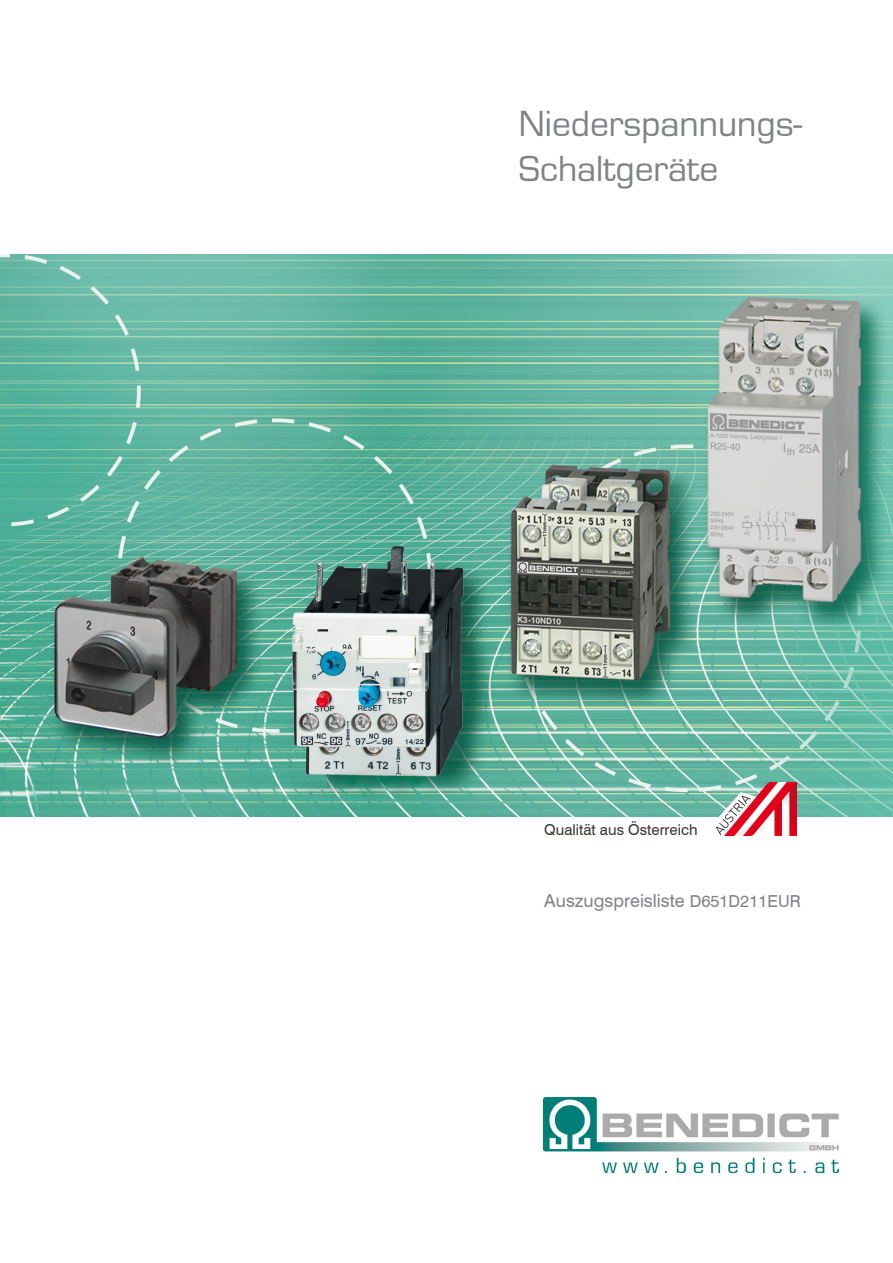
<style>
.page{position:relative;width:893px;height:1263px;background:#fff}
.page>*{position:absolute;margin:0;border:0;box-sizing:border-box;transform-origin:0 0}
.t1{font:37.5px/45px "Eurostile";color:#808285}
.t2{font:18px "Swiss 721 BT";color:#808285}
.t3{font:15px "Swiss 721 BT";color:#3b3532}
.s1{font-size:16.5px}
</style>
<div class="page">
<img style="left:0;top:254px;width:893px;height:563px">
<svg style="left:710px;top:792px;width:72px;height:44px"></svg>
<img style="left:717px;top:783px;width:79px;height:52px">
<img style="left:543px;top:1097px;width:296px;height:75px">
<p class="t1" style="left:519px;top:102px;width:285px">Niederspannungs-<br>Schaltgeräte</p>
<p class="t3" style="left:544px;top:820px;width:155px">Qualität aus Österreich</p>
<p class="t2" style="left:544px;top:889px;width:258px">Auszugspreisliste <span class="s1">D651D211EUR</span></p>
</div>
